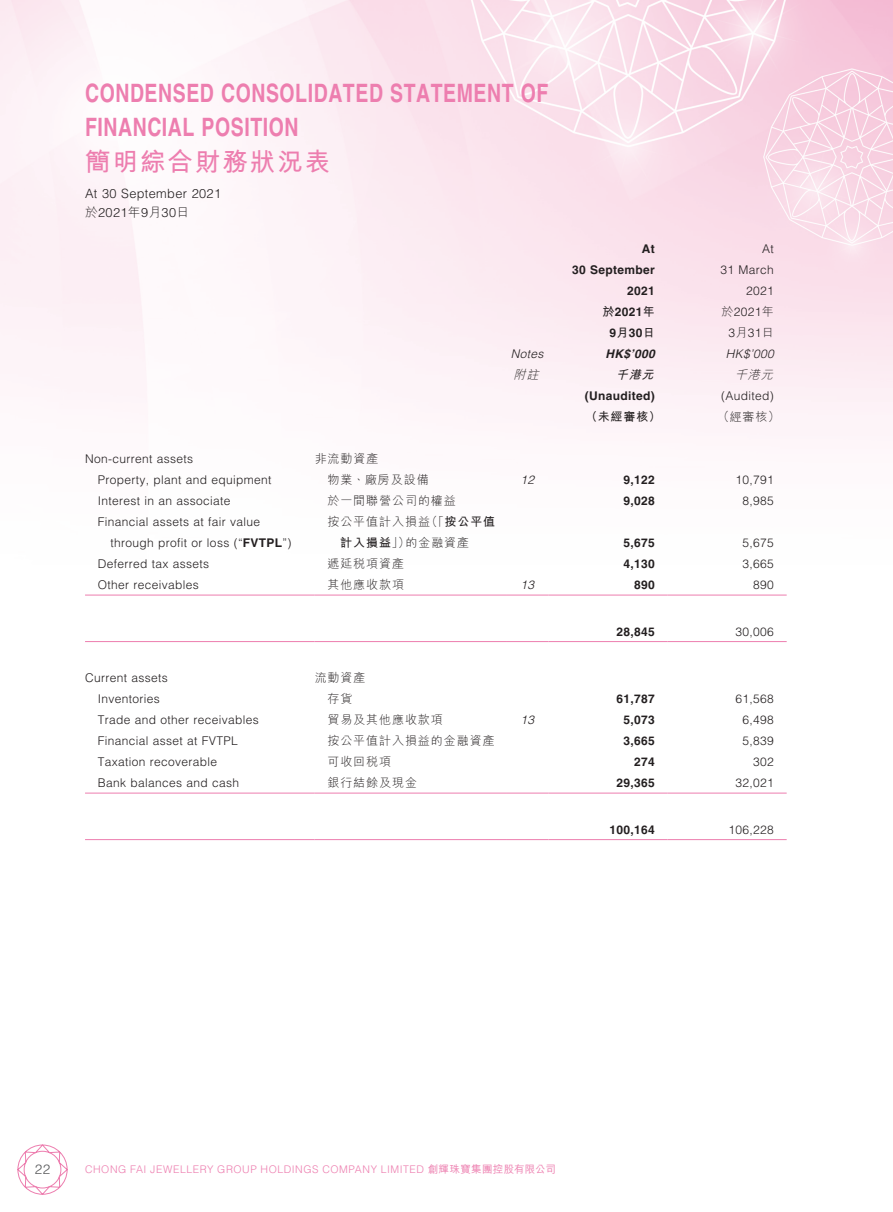
<style>
.page{position:relative;width:893px;height:1212px;background:#fff}
.page>*{position:absolute;margin:0;border:0;box-sizing:border-box;transform-origin:0 0}
.t1{font:700 25.5px "M Hei HK";letter-spacing:.08em;color:#ed7eaf}
.t2{font:700 25.35px/34.5px "Helvetica";letter-spacing:.03em;color:#ed7eaf;scale:.77 1}
.t3{font:300 13.5px "Helvetica";color:#57585a}
.t4{font:300 12.75px/19.5px "Helvetica";letter-spacing:.03em;color:#231f20}
.t5{font:300 12px/21px "Helvetica";letter-spacing:.03em;color:#231f20;text-align:center}
.t6{font:300 12px/21px "M Hei HK";letter-spacing:.08em;color:#231f20}
.t7{font:700 12px/21px "Helvetica";letter-spacing:.03em;color:#231f20;text-align:center}
.t8{font:italic 300 12px "Helvetica";letter-spacing:.03em;color:#231f20}
.t9{font:italic 700 12px "Helvetica";color:#231f20}
.t10{font:700 12px "M Hei HK";color:#231f20}
.t11{font:italic 300 12px "M Hei HK";color:#231f20}
.t12{font:italic 700 12px "M Hei HK";color:#231f20}
.t13{font:300 10.5px "Helvetica";letter-spacing:.05em;color:#ed7eaf}
.s1{font-family:"M Hei HK"}
.s2{font-weight:700}
.s3{font-family:"M Hei HK";font-weight:500}
</style>
<div class="page">
<img style="left:0;top:0;width:893px;height:841px">
<svg style="left:17px;top:1144px;width:51px;height:51px"></svg>
<hr style="left:85px;top:595px;width:230px;height:1px;background:#ed7eaf">
<hr style="left:315px;top:595px;width:191px;height:1px;background:#ed7eaf">
<hr style="left:506px;top:595px;width:43px;height:1px;background:#ed7eaf">
<hr style="left:549px;top:595px;width:119px;height:1px;background:#ed7eaf">
<hr style="left:668px;top:595px;width:119px;height:1px;background:#ed7eaf">
<hr style="left:85px;top:641px;width:230px;height:1px;background:#ed7eaf">
<hr style="left:315px;top:641px;width:191px;height:1px;background:#ed7eaf">
<hr style="left:506px;top:641px;width:43px;height:1px;background:#ed7eaf">
<hr style="left:549px;top:641px;width:119px;height:1px;background:#ed7eaf">
<hr style="left:668px;top:641px;width:119px;height:1px;background:#ed7eaf">
<hr style="left:85px;top:793px;width:230px;height:1px;background:#ed7eaf">
<hr style="left:315px;top:793px;width:191px;height:1px;background:#ed7eaf">
<hr style="left:506px;top:793px;width:43px;height:1px;background:#ed7eaf">
<hr style="left:549px;top:793px;width:119px;height:1px;background:#ed7eaf">
<hr style="left:668px;top:793px;width:119px;height:1px;background:#ed7eaf">
<hr style="left:85px;top:839px;width:230px;height:1px;background:#ed7eaf">
<hr style="left:315px;top:839px;width:191px;height:1px;background:#ed7eaf">
<hr style="left:506px;top:839px;width:43px;height:1px;background:#ed7eaf">
<hr style="left:549px;top:839px;width:119px;height:1px;background:#ed7eaf">
<hr style="left:668px;top:839px;width:119px;height:1px;background:#ed7eaf">
<h2 class="t2" style="left:85px;top:75px;width:603px">CONDENSED CONSOLIDATED STATEMENT OF<br>FINANCIAL POSITION</h2>
<h1 class="t1" style="left:85px;top:143px;width:247px">簡明綜合財務狀況表</h1>
<p class="t4" style="left:85px;top:183px;width:138px">At 30 September 2021<span class="s1">於</span>2021<span class="s1">年</span>9<span class="s1">月</span>30<span class="s1">日</span></p>
<p class="t7" style="left:642px;top:238px;width:14px">At</p>
<p class="t5" style="left:762px;top:238px;width:13px">At</p>
<p class="t7" style="left:572px;top:259px;width:84px">30 September</p>
<p class="t5" style="left:720px;top:259px;width:55px">31 March</p>
<p class="t7" style="left:627px;top:280px;width:29px">2021</p>
<p class="t5" style="left:746px;top:280px;width:29px">2021</p>
<p class="t7" style="left:602px;top:301px;width:54px"><span class="s1">於</span>2021<span class="s1">年<br></span>9<span class="s1">月</span>30<span class="s1">日</span></p>
<p class="t5" style="left:722px;top:301px;width:54px"><span class="s1">於</span>2021<span class="s1">年<br></span>3<span class="s1">月</span>31<span class="s1">日</span></p>
<p class="t8" style="left:511px;top:346px;width:34px">Notes</p>
<p class="t9" style="left:605px;top:347px;width:51px">HK$’000</p>
<p class="t8" style="left:726px;top:346px;width:50px">HK$’000</p>
<p class="t11" style="left:514px;top:367px;width:31px">附註</p>
<p class="t12" style="left:616px;top:366px;width:44px">千港元</p>
<p class="t11" style="left:735px;top:367px;width:44px">千港元</p>
<p class="t7" style="left:585px;top:385px;width:72px">(Unaudited)</p>
<p class="t5" style="left:721px;top:385px;width:54px">(Audited)</p>
<p class="t10" style="left:585px;top:408px;width:77px">（未經審核）</p>
<p class="t6" style="left:717px;top:406px;width:64px">（經審核）</p>
<p class="t5" style="left:85px;top:448px;width:110px">Non-current assets</p>
<p class="t6" style="left:315px;top:448px;width:65px">非流動資產</p>
<p class="t5" style="left:98px;top:469px;width:175px">Property, plant and equipment</p>
<p class="t6" style="left:327px;top:469px;width:103px">物業、廠房及設備</p>
<p class="t8" style="left:520px;top:472px;width:15px">12</p>
<p class="t7" style="left:623px;top:469px;width:33px">9,122</p>
<p class="t5" style="left:736px;top:469px;width:40px">10,791</p>
<p class="t5" style="left:98px;top:490px;width:134px">Interest in an associate</p>
<p class="t6" style="left:327px;top:490px;width:130px">於一間聯營公司的權益</p>
<p class="t7" style="left:623px;top:490px;width:33px">9,028</p>
<p class="t5" style="left:742px;top:490px;width:33px">8,985</p>
<p class="t5" style="left:111px;top:511px;width:183px;text-align:left;text-indent:-13px">Financial assets at fair value through profit or loss (“<span class="s2">FVTPL</span>”)</p>
<p class="t6" style="left:340px;top:511px;width:157px;text-indent:-13px">按公平值計入損益（「<span class="s2">按公平值計入損益</span>」）的金融資產</p>
<p class="t7" style="left:623px;top:532px;width:33px">5,675</p>
<p class="t5" style="left:742px;top:532px;width:33px">5,675</p>
<p class="t5" style="left:98px;top:553px;width:113px">Deferred tax assets</p>
<p class="t6" style="left:327px;top:553px;width:78px">遞延稅項資產</p>
<p class="t7" style="left:623px;top:553px;width:33px">4,130</p>
<p class="t5" style="left:742px;top:553px;width:33px">3,665</p>
<p class="t5" style="left:98px;top:574px;width:103px">Other receivables</p>
<p class="t6" style="left:327px;top:574px;width:78px">其他應收款項</p>
<p class="t8" style="left:520px;top:577px;width:15px">13</p>
<p class="t7" style="left:634px;top:574px;width:22px">890</p>
<p class="t5" style="left:753px;top:574px;width:22px">890</p>
<p class="t7" style="left:616px;top:621px;width:40px">28,845</p>
<p class="t5" style="left:735px;top:621px;width:40px">30,006</p>
<p class="t5" style="left:85px;top:667px;width:84px">Current assets</p>
<p class="t6" style="left:315px;top:667px;width:52px">流動資產</p>
<p class="t5" style="left:98px;top:688px;width:64px">Inventories</p>
<p class="t6" style="left:327px;top:688px;width:26px">存貨</p>
<p class="t7" style="left:616px;top:688px;width:40px">61,787</p>
<p class="t5" style="left:735px;top:688px;width:40px">61,568</p>
<p class="t5" style="left:98px;top:709px;width:163px">Trade and other receivables</p>
<p class="t6" style="left:327px;top:709px;width:117px">貿易及其他應收款項</p>
<p class="t8" style="left:520px;top:712px;width:15px">13</p>
<p class="t7" style="left:623px;top:709px;width:33px">5,073</p>
<p class="t5" style="left:742px;top:709px;width:33px">6,498</p>
<p class="t5" style="left:98px;top:730px;width:142px">Financial asset at FVTPL</p>
<p class="t6" style="left:327px;top:730px;width:169px">按公平值計入損益的金融資產</p>
<p class="t7" style="left:623px;top:730px;width:33px">3,665</p>
<p class="t5" style="left:742px;top:730px;width:33px">5,839</p>
<p class="t5" style="left:98px;top:751px;width:121px">Taxation recoverable</p>
<p class="t6" style="left:327px;top:751px;width:65px">可收回稅項</p>
<p class="t7" style="left:634px;top:751px;width:22px">274</p>
<p class="t5" style="left:753px;top:751px;width:22px">302</p>
<p class="t5" style="left:98px;top:772px;width:143px">Bank balances and cash</p>
<p class="t6" style="left:327px;top:772px;width:91px">銀行結餘及現金</p>
<p class="t7" style="left:616px;top:772px;width:40px">29,365</p>
<p class="t5" style="left:735px;top:772px;width:40px">32,021</p>
<p class="t7" style="left:609px;top:819px;width:47px">100,164</p>
<p class="t5" style="left:728px;top:819px;width:47px">106,228</p>
<p class="t3" style="left:35px;top:1161px;width:17px">22</p>
<p class="t13" style="left:85px;top:1163px;width:472px">CHONG FAI JEWELLERY GROUP HOLDINGS COMPANY LIMITED <span class="s3">創輝珠寶集團控股有限公司</span></p>
</div>
